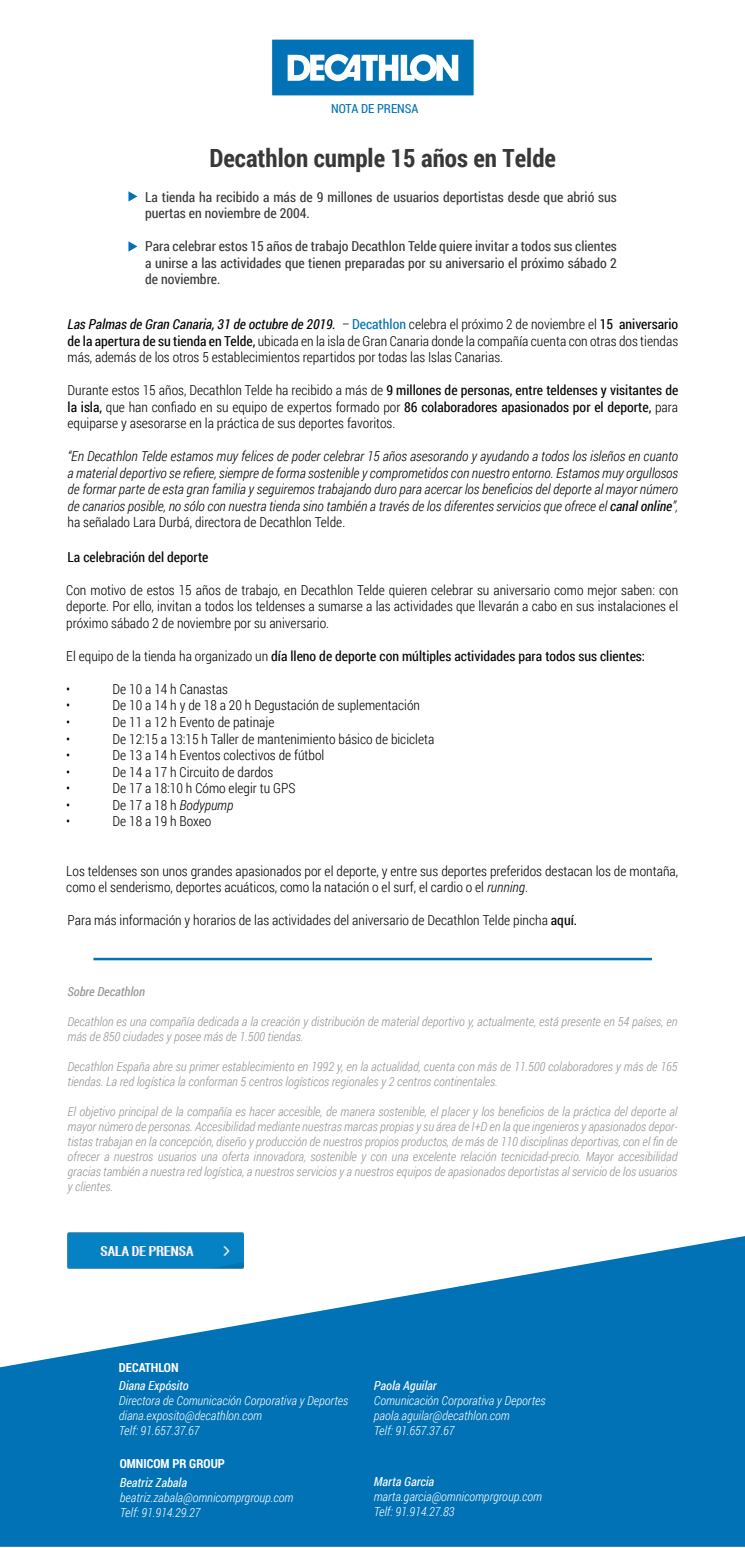
<style>
.page{position:relative;width:745px;height:1548px;background:#fff}
.page>*{position:absolute;margin:0;border:0;box-sizing:border-box;transform-origin:0 0}
.t1{font:700 25px "Roboto Condensed";color:#383837}
.t2{font:300 13.75px/16.5px "Roboto Condensed";color:#000;text-align:justify}
.t3{font:italic 300 13.75px/16.5px "Roboto Condensed";color:#000;text-align:justify}
.t4{font:13.75px/16.5px "Roboto Condensed";color:#383837}
.t5{font:13.75px "Roboto Condensed";color:#000}
.t6{font:italic 300 12.5px/15px "Roboto Condensed";color:#939393}
.t7{font:italic 300 12.5px/15px "Roboto Condensed";color:#fff}
.t8{font:italic 12.5px "Roboto Condensed";color:#fff}
.t9{font:700 12.5px "Roboto Condensed";color:#fff}
.t10{font:italic 12.5px "Roboto Condensed";color:#939393}
.t11{font:12.5px "Roboto Condensed";color:#0072b5}
.s1{font-weight:400;font-style:italic}
.s2{font-style:italic}
.s3{font-weight:400;color:#0072b5}
.s4{font-weight:400}
.s5{font-style:normal}
.s6{font-weight:300}
</style>
<div class="page">
<svg style="left:128px;top:191px;width:9px;height:10px"></svg>
<svg style="left:128px;top:241px;width:9px;height:10px"></svg>
<svg style="left:0;top:1236px;width:744px;height:310px;fill:#0072b5"></svg>
<hr style="left:93px;top:957px;width:558px;height:3px;background:#0072b5">
<div style="left:271px;top:39px;width:203px;height:57px;background:#0072b5"></div>
<svg style="left:287px;top:54px;width:171px;height:27px"></svg>
<img style="left:62px;top:1232px;width:189px;height:42px">
<p class="t11" style="left:331px;top:100px;width:89px">NOTA DE PRENSA</p>
<h1 class="t1" style="left:209px;top:140px;width:348px">Decathlon cumple 15 años en Telde</h1>
<p class="t4" style="left:145px;top:188px;width:473px">La tienda ha recibido a más de 9 millones de usuarios deportistas desde que abrió sus puertas en noviembre de 2004.</p>
<p class="t4" style="left:145px;top:238px;width:473px;text-align:justify">Para celebrar estos 15 años de trabajo Decathlon Telde quiere invitar a todos sus clientes a unirse a las actividades que tienen preparadas por su aniversario el próximo sábado 2 de noviembre.</p>
<p class="t2" style="left:68px;top:316px;width:612px"><span class="s1">Las Palmas de Gran Canaria, 31 de octubre de 2019.</span> <span class="s2">–</span> <span class="s3">Decathlon</span> celebra el próximo 2 de noviembre el <span class="s4">15 aniversario de la apertura de su tienda en Telde,</span> ubicada en la isla de Gran Canaria donde la compañía cuenta con otras dos tiendas más, además de los otros 5 establecimientos repartidos por todas las Islas Canarias.</p>
<p class="t2" style="left:68px;top:382px;width:612px">Durante estos 15 años, Decathlon Telde ha recibido a más de <span class="s4">9 millones de personas, entre teldenses y visitantes de la isla,</span> que han confiado en su equipo de expertos formado por <span class="s4">86 colaboradores apasionados por el deporte,</span> para equiparse y asesorarse en la práctica de sus deportes favoritos.</p>
<p class="t3" style="left:68px;top:448px;width:612px">“En Decathlon Telde estamos muy felices de poder celebrar 15 años asesorando y ayudando a todos los isleños en cuanto a material deportivo se refiere, siempre de forma sostenible y comprometidos con nuestro entorno. Estamos muy orgullosos de formar parte de esta gran familia y seguiremos trabajando duro para acercar los beneficios del deporte al mayor número de canarios posible, no sólo con nuestra tienda sino también a través de los diferentes servicios que ofrece el <span class="s4">canal online</span>”, <span class="s5">ha señalado Lara Durbá, directora de Decathlon Telde.</span></p>
<p class="t5" style="left:68px;top:547px;width:142px">La celebración del deporte</p>
<p class="t2" style="left:66px;top:581px;width:613px">Con motivo de estos 15 años de trabajo, en Decathlon Telde quieren celebrar su aniversario como mejor saben: con deporte. Por ello, invitan a todos los teldenses a sumarse a las actividades que llevarán a cabo en sus instalaciones el próximo sábado 2 de noviembre por su aniversario.</p>
<p class="t5" style="left:66px;top:646px;width:580px"><span class="s6">El equipo de la tienda ha organizado un</span> día lleno de deporte con múltiples actividades para todos sus clientes:</p>
<p class="t2" style="left:66px;top:680px;width:6px">•</p>
<p class="t2" style="left:112px;top:680px;width:117px">De 10 a 14 h Canastas</p>
<p class="t2" style="left:66px;top:697px;width:6px">•</p>
<p class="t2" style="left:112px;top:697px;width:309px">De 10 a 14 h y de 18 a 20 h Degustación de suplementación</p>
<p class="t2" style="left:66px;top:713px;width:6px">•</p>
<p class="t2" style="left:112px;top:713px;width:163px">De 11 a 12 h Evento de patinaje</p>
<p class="t2" style="left:66px;top:730px;width:6px">•</p>
<p class="t2" style="left:112px;top:730px;width:323px">De 12:15 a 13:15 h Taller de mantenimiento básico de bicicleta</p>
<p class="t2" style="left:66px;top:746px;width:6px">•</p>
<p class="t2" style="left:112px;top:746px;width:213px">De 13 a 14 h Eventos colectivos de fútbol</p>
<p class="t2" style="left:66px;top:763px;width:6px">•</p>
<p class="t2" style="left:112px;top:763px;width:162px">De 14 a 17 h Circuito de dardos</p>
<p class="t2" style="left:66px;top:779px;width:6px">•</p>
<p class="t2" style="left:112px;top:779px;width:184px">De 17 a 18:10 h Cómo elegir tu GPS</p>
<p class="t2" style="left:66px;top:796px;width:6px">•</p>
<p class="t2" style="left:112px;top:796px;width:122px">De 17 a 18 h <span class="s2">Bodypump</span></p>
<p class="t2" style="left:66px;top:812px;width:6px">•</p>
<p class="t2" style="left:112px;top:812px;width:100px">De 18 a 19 h Boxeo</p>
<p class="t2" style="left:66px;top:862px;width:613px">Los teldenses son unos grandes apasionados por el deporte, y entre sus deportes preferidos destacan los de montaña, como el senderismo, deportes acuáticos, como la natación o el surf, el cardio o el <span class="s2">running</span>.</p>
<p class="t2" style="left:68px;top:911px;width:511px">Para más información y horarios de las actividades del aniversario de Decathlon Telde pincha <span class="s4">aquí.</span></p>
<p class="t10" style="left:68px;top:982px;width:79px">Sobre Decathlon</p>
<p class="t6" style="left:68px;top:1013px;width:611px">Decathlon es una compañía dedicada a la creación y distribución de material deportivo y, actualmente, está presente en 54 países, en más de 850 ciudades y posee más de 1.500 tiendas.</p>
<p class="t6" style="left:68px;top:1058px;width:611px">Decathlon España abre su primer establecimiento en 1992 y, en la actualidad, cuenta con más de 11.500 colaboradores y más de 165 tiendas. La red logística la conforman 5 centros logísticos regionales y 2 centros continentales.</p>
<p class="t6" style="left:68px;top:1103px;width:611px;text-align:justify">El objetivo principal de la compañía es hacer accesible, de manera sostenible, el placer y los beneficios de la práctica del deporte al mayor número de personas. Accesibilidad mediante nuestras marcas propias y su área de I+D en la que ingenieros y apasionados depor&shy;tistas trabajan en la concepción, diseño y producción de nuestros propios productos, de más de 110 disciplinas deportivas, con el fin de ofrecer a nuestros usuarios una oferta innovadora, sostenible y con una excelente relación tecnicidad-precio. Mayor accesibilidad gracias también a nuestra red logística, a nuestros servicios y a nuestros equipos de apasionados deportistas al servicio de los usuarios y clientes.</p>
<p class="t9" style="left:119px;top:1358px;width:61px">DECATHLON</p>
<p class="t8" style="left:119px;top:1376px;width:71px">Diana Expósito</p>
<p class="t7" style="left:119px;top:1392px;width:231px">Directora de Comunicación Corporativa y Deportes diana.exposito@decathlon.com<br>Telf: 91.657.37.67</p>
<p class="t9" style="left:120px;top:1454px;width:107px">OMNICOM PR GROUP</p>
<p class="t8" style="left:120px;top:1474px;width:69px">Beatriz Zabala</p>
<p class="t7" style="left:120px;top:1489px;width:175px">beatriz.zabala@omnicomprgroup.com<br>Telf: 91.914.29.27</p>
<p class="t8" style="left:374px;top:1376px;width:64px">Paola Aguilar</p>
<p class="t7" style="left:374px;top:1392px;width:173px">Comunicación Corporativa y Deportes paola.aguilar@decathlon.com<br>Telf: 91.657.37.67</p>
<p class="t8" style="left:373px;top:1472px;width:62px">Marta Garcia</p>
<p class="t7" style="left:373px;top:1488px;width:170px">marta.garcia@omnicomprgroup.com<br>Telf: 91.914.27.83</p>
</div>
